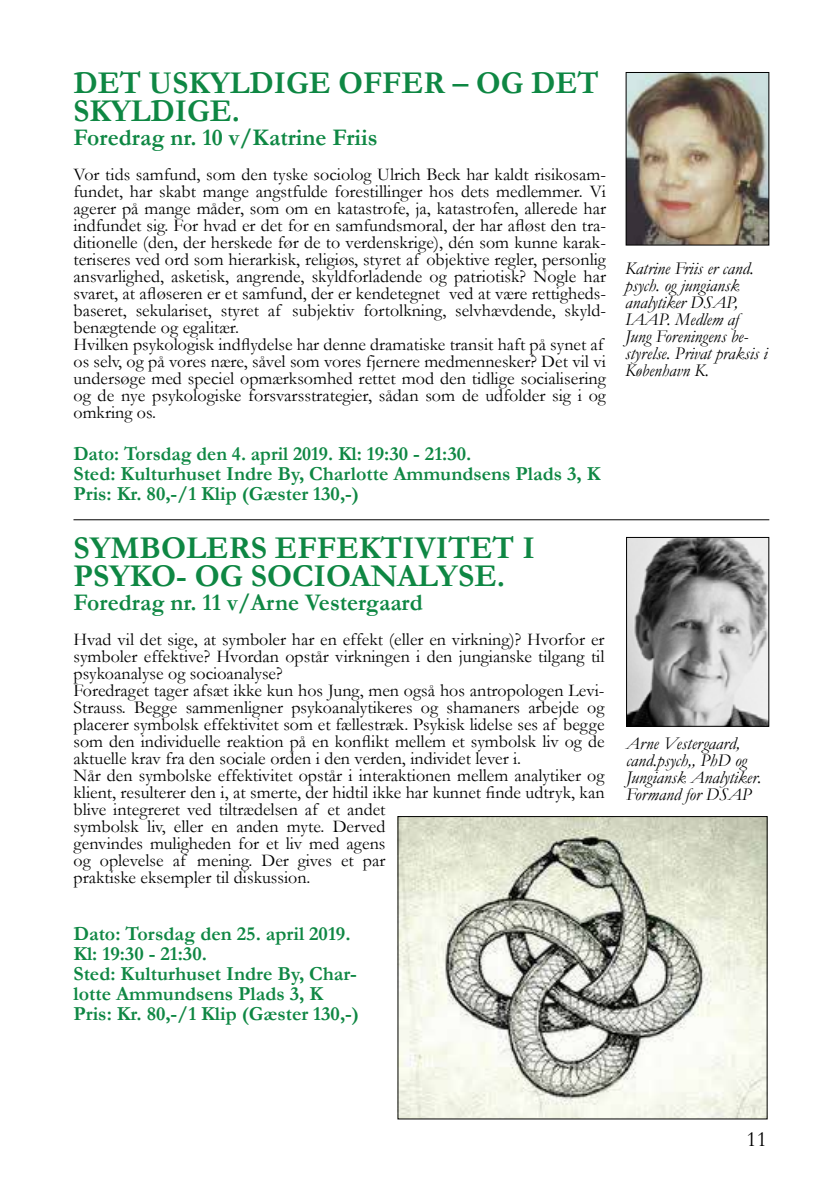
<style>
.page{position:relative;width:840px;height:1191px;background:#fff}
.page>*{position:absolute;margin:0;border:0;box-sizing:border-box;transform-origin:0 0}
.t1{font:700 32px/28px "Garamond";color:#0e8743}
.t2{font:700 24px "Garamond";color:#0e8743}
.t3{font:22px "Garamond";color:#000}
.t4{font:700 20px/20px "Garamond";color:#0e8743}
.t5{font:18px/17px "Garamond";color:#000}
.t6{font:italic 18px/17px "Garamond";color:#000}
</style>
<div class="page">
<hr style="left:73px;top:519px;width:695px;height:1px;background:#000">
<img style="left:627px;top:74px;width:139px;height:169px">
<div style="left:625px;top:72px;width:143px;height:173px;border:1px solid #000"></div>
<img style="left:627px;top:539px;width:139px;height:186px">
<div style="left:625px;top:537px;width:143px;height:190px;border:1px solid #000"></div>
<img style="left:399px;top:818px;width:366px;height:299px">
<h1 class="t1" style="left:73px;top:69px;width:526px">DET USKYLDIGE OFFER – OG DET<br>SKYLDIGE.</h1>
<h2 class="t2" style="left:73px;top:121px;width:305px">Foredrag nr. 10 v/Katrine Friis</h2>
<p class="t5" style="left:73px;top:165px;width:533px">Vor tids samfund, som den tyske sociolog Ulrich Beck har kaldt risikosam&shy;fundet, har skabt mange angstfulde forestillinger hos dets medlemmer. Vi agerer på mange måder, som om en katastrofe, ja, katastrofen, allerede har indfundet sig. For hvad er det for en samfundsmoral, der har afløst den tra&shy;ditionelle (den, der herskede før de to verdenskrige), dén som kunne karak&shy;teriseres ved ord som hierarkisk, religiøs, styret af objektive regler, personlig ansvarlighed, asketisk, angrende, skyldforladende og patriotisk? Nogle har svaret, at afløseren er et samfund, der er kendetegnet ved at være rettigheds&shy;baseret, sekulariset, styret af subjektiv fortolkning, selvhævdende, skyld&shy;benægtende og egalitær.<br>Hvilken psykologisk indflydelse har denne dramatiske transit haft på synet af os selv, og på vores nære, såvel som vores fjernere medmennesker? Det vil vi undersøge med speciel opmærksomhed rettet mod den tidlige socialisering og de nye psykologiske forsvarsstrategier, sådan som de udfolder sig i og omkring os.</p>
<p class="t4" style="left:73px;top:443px;width:528px">Dato: Torsdag den 4. april 2019. Kl: 19:30 - 21:30.<br>Sted: Kulturhuset Indre By, Charlotte Ammundsens Plads 3, K<br>Pris: Kr. 80,-/1 Klip (Gæster 130,-)</p>
<h1 class="t1" style="left:73px;top:534px;width:462px">SYMBOLERS EFFEKTIVITET I<br>PSYKO- OG SOCIOANALYSE.</h1>
<h2 class="t2" style="left:73px;top:586px;width:350px">Foredrag nr. 11 v/Arne Vestergaard</h2>
<p class="t5" style="left:73px;top:630px;width:532px">Hvad vil det sige, at symboler har en effekt (eller en virkning)? Hvorfor er symboler effektive? Hvordan opstår virkningen i den jungianske tilgang til psykoanalyse og socioanalyse?<br>Foredraget tager afsæt ikke kun hos Jung, men også hos antropologen Levi-Strauss. Begge sammenligner psykoanalytikeres og shamaners arbejde og placerer symbolsk effektivitet som et fællestræk. Psykisk lidelse ses af begge som den individuelle reaktion på en konflikt mellem et symbolsk liv og de aktuelle krav fra den sociale orden i den verden, individet lever i.<br>Når den symbolske effektivitet opstår i interaktionen mellem analytiker og klient, resulterer den i, at smerte, der hidtil ikke har kunnet finde udtryk, kan blive integreret ved tiltrædelsen af et andet<br>symbolsk liv, eller en anden myte. Derved<br>genvindes muligheden for et liv med agens<br>og oplevelse af mening. Der gives et par<br>praktiske eksempler til diskussion.</p>
<p class="t4" style="left:73px;top:923px;width:287px">Dato: Torsdag den 25. april 2019.<br>Kl: 19:30 - 21:30.<br>Sted: Kulturhuset Indre By, Char&shy;lotte Ammundsens Plads 3, K<br>Pris: Kr. 80,-/1 Klip (Gæster 130,-)</p>
<p class="t6" style="left:624px;top:259px;width:144px">Katrine Friis er cand. psych. og jungiansk analytiker DSAP,<br>IAAP. Medlem af<br>Jung Foreningens be&shy;styrelse. Privat praksis i<br>København K.</p>
<p class="t6" style="left:625px;top:734px;width:137px">Arne Vestergaard, cand.psych,, PhD og<br>Jungiansk Analytiker.<br>Formand for DSAP</p>
<p class="t3" style="left:746px;top:1124px;width:22px">11</p>
</div>
